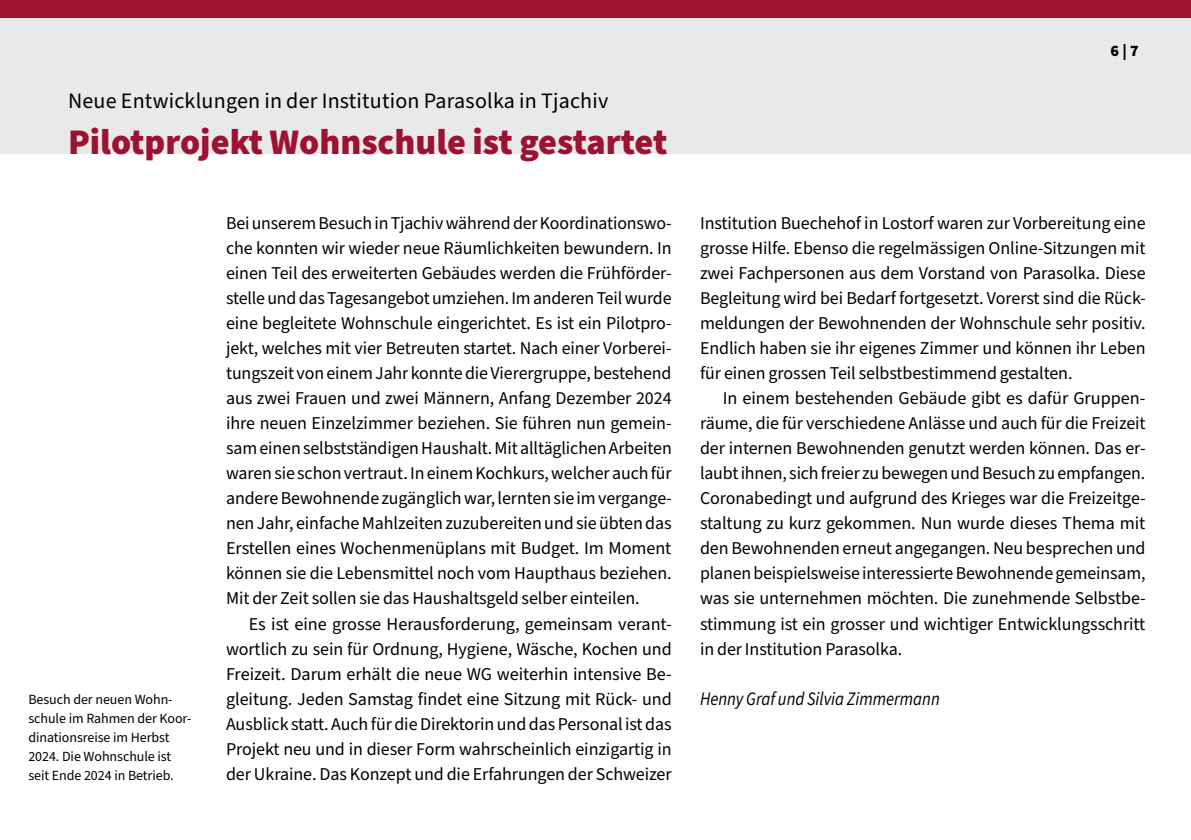
<style>
.page{position:relative;width:1191px;height:840px;background:#fff}
.page>*{position:absolute;margin:0;border:0;box-sizing:border-box;transform-origin:0 0}
.t1{font:900 36px "Source Sans Pro";color:#9d1231}
.t2{font:22px "Source Sans Pro";letter-spacing:.01em;color:#000}
.t3{font:italic 19px "Source Sans Pro";color:#000;scale:.88 1}
.t4{font:18px/25px "Source Sans Pro";letter-spacing:-.005em;color:#000;text-align:justify}
.t5{font:900 16px "Source Sans Pro";color:#000}
.t6{font:14px/19px "Source Sans Pro";letter-spacing:-.005em;color:#000}
</style>
<div class="page">
<div style="left:0;top:0;width:1191px;height:154px;background:#e8e9e9"></div>
<div style="left:0;top:0;width:1191px;height:17px;background:#9d1231"></div>
<p class="t2" style="left:68px;top:86px;width:542px">Neue Entwicklungen in der Institution Parasolka in Tjachiv</p>
<h1 class="t1" style="left:68px;top:117px;width:601px">Pilotprojekt Wohnschule ist gestartet</h1>
<p class="t5" style="left:1110px;top:40px;width:30px">6 | 7</p>
<p class="t4" style="left:700px;top:211px;width:447px">Institution Buechehof in Lostorf waren zur Vorbereitung eine grosse Hilfe. Ebenso die regelmässigen Online-Sitzungen mit zwei Fachpersonen aus dem Vorstand von Parasolka. Diese Begleitung wird bei Bedarf fortgesetzt. Vorerst sind die Rück&shy;meldungen der Bewohnenden der Wohnschule sehr positiv.<br>Endlich haben sie ihr eigenes Zimmer und können ihr Leben für einen grossen Teil selbstbestimmend gestalten.</p>
<p class="t4" style="left:700px;top:386px;width:447px;text-indent:23px">In einem bestehenden Gebäude gibt es dafür Gruppen&shy;räume, die für verschiedene Anlässe und auch für die Freizeit der internen Bewohnenden genutzt werden können. Das er&shy;laubt ihnen, sich freier zu bewegen und Besuch zu empfangen.<br>Coronabedingt und aufgrund des Krieges war die Freizeitge&shy;staltung zu kurz gekommen. Nun wurde dieses Thema mit den Bewohnenden erneut angegangen. Neu besprechen und planen beispielsweise interessierte Bewohnende gemeinsam, was sie unternehmen möchten. Die zunehmende Selbstbe&shy;stimmung ist ein grosser und wichtiger Entwicklungsschritt in der Institution Parasolka.</p>
<p class="t4" style="left:226px;top:211px;width:447px">Bei unserem Besuch in Tjachiv während der Koordinationswo&shy;che konnten wir wieder neue Räumlichkeiten bewundern. In einen Teil des erweiterten Gebäudes werden die Frühförder&shy;stelle und das Tagesangebot umziehen. Im anderen Teil wurde eine begleitete Wohnschule eingerichtet. Es ist ein Pilotpro&shy;jekt, welches mit vier Betreuten startet. Nach einer Vorberei&shy;tungszeit von einem Jahr konnte die Vierergruppe, bestehend aus zwei Frauen und zwei Männern, Anfang Dezember 2024 ihre neuen Einzelzimmer beziehen. Sie führen nun gemein&shy;sam einen selbstständigen Haushalt. Mit alltäglichen Arbeiten waren sie schon vertraut. In einem Kochkurs, welcher auch für andere Bewohnende zugänglich war, lernten sie im vergange&shy;nen Jahr, einfache Mahlzeiten zuzubereiten und sie übten das Erstellen eines Wochenmenüplans mit Budget. Im Moment können sie die Lebensmittel noch vom Haupthaus beziehen.<br>Mit der Zeit sollen sie das Haushaltsgeld selber einteilen.</p>
<p class="t4" style="left:226px;top:611px;width:447px;text-indent:23px">Es ist eine grosse Herausforderung, gemeinsam verant&shy;wortlich zu sein für Ordnung, Hygiene, Wäsche, Kochen und Freizeit. Darum erhält die neue WG weiterhin intensive Be&shy;gleitung. Jeden Samstag findet eine Sitzung mit Rück- und Ausblick statt. Auch für die Direktorin und das Personal ist das Projekt neu und in dieser Form wahrscheinlich einzigartig in der Ukraine. Das Konzept und die Erfahrungen der Schweizer</p>
<p class="t6" style="left:28px;top:689px;width:145px">Besuch der neuen Wohn-</p>
<p class="t3" style="left:700px;top:685px;width:274px">Henny Graf und Silvia Zimmermann</p>
<p class="t6" style="left:28px;top:708px;width:164px">schule im Rahmen der Koor&shy;dinationsreise im Herbst<br>2024. Die Wohnschule ist seit Ende 2024 in Betrieb.</p>
</div>
